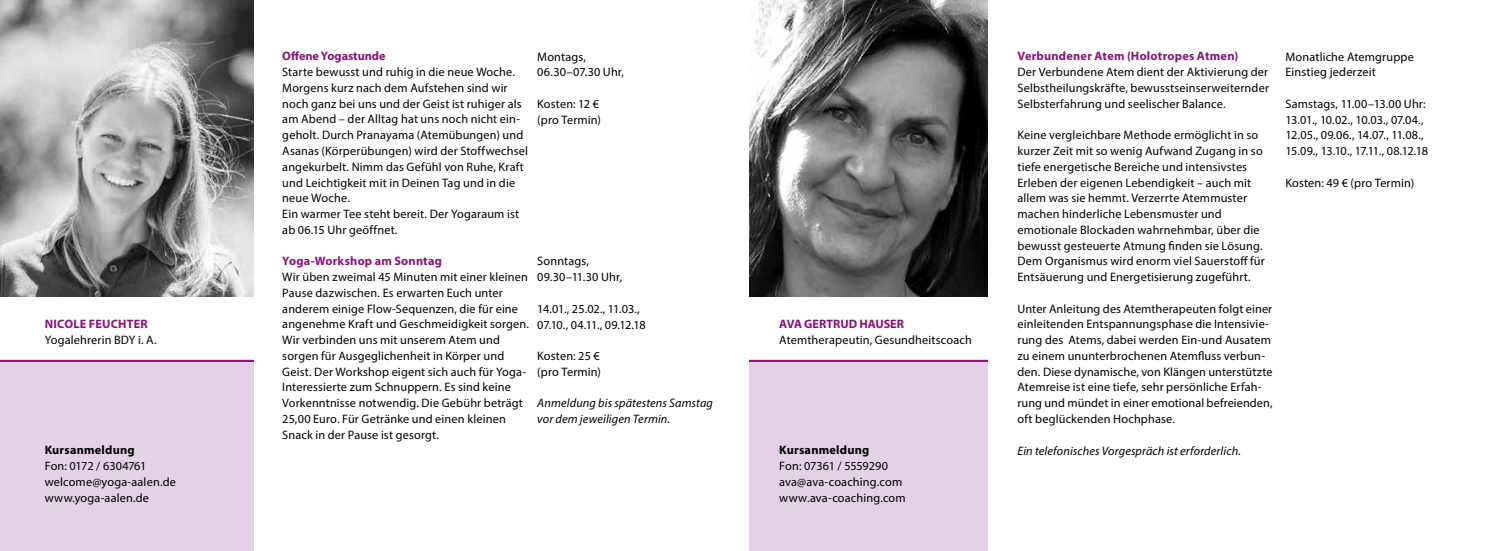
<style>
.page{position:relative;width:1499px;height:551px;background:#fff}
.page>*{position:absolute;margin:0;border:0;box-sizing:border-box;transform-origin:0 0}
.t1{font:12.25px/15.8px "Myriad Pro";letter-spacing:.01em;color:#000}
.t2{font:italic 12.25px/15.8px "Myriad Pro";letter-spacing:.01em;color:#000}
.t3{font:700 12.25px "Myriad Pro";letter-spacing:.015em;color:#8a1478}
.t4{font:12.25px/15.8px "Myriad Pro";letter-spacing:-.03em;color:#000}
.t5{font:700 12.25px "Myriad Pro";letter-spacing:.02em;color:#000}
.t6{font:700 12.25px "Myriad Pro";letter-spacing:-.005em;color:#8a1478}
</style>
<div class="page">
<div style="left:0;top:360px;width:253px;height:191px;background:#e3d2e6"></div>
<img style="left:0;top:0;width:253px;height:297px">
<hr style="left:0;top:360px;width:253px;height:2px;background:#8a1478">
<div style="left:749px;top:360px;width:238px;height:191px;background:#e3d2e6"></div>
<hr style="left:749px;top:360px;width:238px;height:2px;background:#8a1478">
<img style="left:749px;top:0;width:238px;height:297px">
<p class="t3" style="left:45px;top:316px;width:105px">NICOLE FEUCHTER</p>
<p class="t1" style="left:45px;top:332px;width:114px">Yogalehrerin BDY i. A.</p>
<p class="t5" style="left:45px;top:442px;width:92px">Kursanmeldung</p>
<p class="t1" style="left:45px;top:458px;width:133px">Fon: 0172 / 6304761 welcome@yoga-aalen.de www.yoga-aalen.de</p>
<p class="t6" style="left:282px;top:48px;width:105px">Offene Yogastunde</p>
<p class="t1" style="left:282px;top:64px;width:247px">Starte bewusst und ruhig in die neue Woche.<br>Morgens kurz nach dem Aufstehen sind wir noch ganz bei uns und der Geist ist ruhiger als am Abend – der Alltag hat uns noch nicht ein&shy;geholt. Durch Pranayama (Atemübungen) und Asanas (Körperübungen) wird der Stoffwechsel angekurbelt. Nimm das Gefühl von Ruhe, Kraft und Leichtigkeit mit in Deinen Tag und in die neue Woche.<br>Ein warmer Tee steht bereit. Der Yogaraum ist ab 06.15 Uhr geöffnet.</p>
<p class="t3" style="left:282px;top:253px;width:161px">Yoga-Workshop am Sonntag</p>
<p class="t1" style="left:282px;top:269px;width:248px">Wir üben zweimal 45 Minuten mit einer kleinen Pause dazwischen. Es erwarten Euch unter anderem einige Flow-Sequenzen, die für eine angenehme Kraft und Geschmeidigkeit sorgen.<br>Wir verbinden uns mit unserem Atem und sorgen für Ausgeglichenheit in Körper und Geist. Der Workshop eigent sich auch für Yoga-Interessierte zum Schnuppern. Es sind keine Vorkenntnisse notwendig. Die Gebühr beträgt 25,00 Euro. Für Getränke und einen kleinen Snack in der Pause ist gesorgt.</p>
<p class="t1" style="left:537px;top:48px;width:88px">Montags,<br>06.30–07.30 Uhr,</p>
<p class="t1" style="left:537px;top:96px;width:65px">Kosten: 12 € (pro Termin)</p>
<p class="t1" style="left:537px;top:253px;width:86px">Sonntags,<br>09.30–11.30 Uhr,</p>
<p class="t4" style="left:537px;top:300px;width:110px">14.01., 25.02., 11.03.,<br>07.10., 04.11., 09.12.18</p>
<p class="t1" style="left:537px;top:348px;width:65px">Kosten: 25 € (pro Termin)</p>
<p class="t2" style="left:537px;top:395px;width:177px">Anmeldung bis spätestens Samstag vor dem jeweiligen Termin.</p>
<p class="t3" style="left:779px;top:316px;width:126px">AVA GERTRUD HAUSER</p>
<p class="t1" style="left:779px;top:332px;width:194px">Atemtherapeutin, Gesundheitscoach</p>
<p class="t5" style="left:779px;top:442px;width:92px">Kursanmeldung</p>
<p class="t1" style="left:779px;top:458px;width:128px">Fon: 07361 / 5559290 ava@ava-coaching.com www.ava-coaching.com</p>
<p class="t3" style="left:1017px;top:48px;width:222px">Verbundener Atem (Holotropes Atmen)</p>
<p class="t1" style="left:1017px;top:64px;width:253px;text-align:justify">Der Verbundene Atem dient der Aktivierung der Selbstheilungskräfte, bewusstseinserweiternder Selbsterfahrung und seelischer Balance.</p>
<p class="t1" style="left:1017px;top:127px;width:249px">Keine vergleichbare Methode ermöglicht in so kurzer Zeit mit so wenig Aufwand Zugang in so tiefe energetische Bereiche und intensivstes Erleben der eigenen Lebendigkeit – auch mit allem was sie hemmt. Verzerrte Atemmuster machen hinderliche Lebensmuster und emotionale Blockaden wahrnehmbar, über die bewusst gesteuerte Atmung finden sie Lösung.<br>Dem Organismus wird enorm viel Sauerstoff für Entsäuerung und Energetisierung zugeführt.</p>
<p class="t1" style="left:1017px;top:300px;width:256px">Unter Anleitung des Atemtherapeuten folgt einer einleitenden Entspannungsphase die Intensivie&shy;rung des Atems, dabei werden Ein-und Ausatem zu einem ununterbrochenen Atemfluss verbun&shy;den. Diese dynamische, von Klängen unterstützte Atemreise ist eine tiefe, sehr persönliche Erfah&shy;rung und mündet in einer emotional befreienden, oft beglückenden Hochphase.</p>
<p class="t2" style="left:1017px;top:442px;width:225px">Ein telefonisches Vorgespräch ist erforderlich.</p>
<p class="t1" style="left:1285px;top:48px;width:130px">Monatliche Atemgruppe<br>Einstieg jederzeit</p>
<p class="t1" style="left:1285px;top:96px;width:144px">Samstags, 11.00–13.00 Uhr:<br>13.01., 10.02., 10.03., 07.04.,<br>12.05., 09.06., 14.07., 11.08.,<br>15.09., 13.10., 17.11., 08.12.18</p>
<p class="t1" style="left:1285px;top:174px;width:130px">Kosten: 49 € (pro Termin)</p>
</div>
